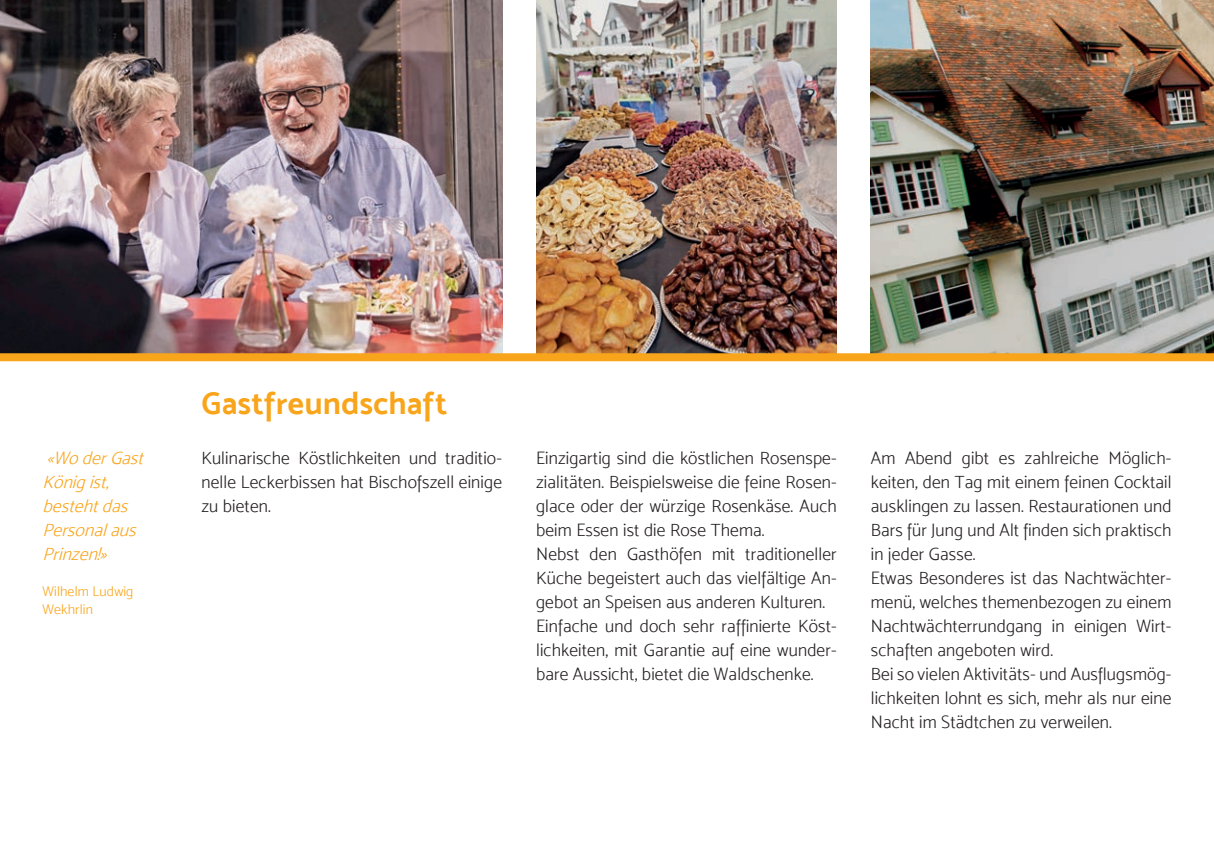
<style>
.page{position:relative;width:1214px;height:862px;background:#fff}
.page>*{position:absolute;margin:0;border:0;box-sizing:border-box;transform-origin:0 0}
.t1{font:32px "Mosk Bold 700";letter-spacing:.015em;color:#f9a51b}
.t2{font:18px/24px "Mosk Light 300";letter-spacing:.01em;color:#231f20}
.t3{font:italic 18px/24px "Mosk Light 300";color:#f9a51b}
.t4{font:14px/18px "Mosk Light 300";letter-spacing:.01em;color:#f9a51b}
</style>
<div class="page">
<img style="left:0;top:0;width:502px;height:353px">
<img style="left:870px;top:0;width:343px;height:353px">
<img style="left:536px;top:0;width:300px;height:353px">
<div style="left:0;top:353px;width:1213px;height:8px;background:#f9a51b"></div>
<p class="t3" style="left:43px;top:445px;width:107px">«WoderGast<br>Königist, bestehtdas<br>Personalaus<br>Prinzen!»</p>
<p class="t4" style="left:43px;top:582px;width:92px">Wilhelm Ludwig<br>Wekhrlin</p>
<h1 class="t1" style="left:201px;top:384px;width:247px">Gastfreundschaft</h1>
<p class="t2" style="left:201px;top:445px;width:302px;text-align:justify">Kulinarische Köstlichkeiten und traditio&shy;nelle Leckerbissen hat Bischofszell einige zu bieten.</p>
<p class="t2" style="left:536px;top:445px;width:302px">Einzigartig sind die köstlichen Rosenspe&shy;zialitäten. Beispielsweise die feine Rosen&shy;glace oder der würzige Rosenkäse. Auch beim Essen ist die Rose Thema.<br>Nebst den Gasthöfen mit traditioneller Küche begeistert auch das vielfältige An&shy;gebot an Speisen aus anderen Kulturen.<br>Einfache und doch sehr raffinierte Köst&shy;lichkeiten, mit Garantie auf eine wunder&shy;bare Aussicht, bietet die Waldschenke.</p>
<p class="t2" style="left:870px;top:445px;width:302px">Am Abend gibt es zahlreiche Möglich&shy;keiten, den Tag mit einem feinen Cocktail ausklingen zu lassen. Restaurationen und Bars für Jung und Alt finden sich praktisch in jeder Gasse.<br>Etwas Besonderes ist das Nachtwächter&shy;menü, welches themenbezogen zu einem Nachtwächterrundgang in einigen Wirt&shy;schaften angeboten wird.<br>Bei so vielen Aktivitäts- und Ausflugsmög&shy;lichkeiten lohnt es sich, mehr als nur eine Nacht im Städtchen zu verweilen.</p>
</div>
